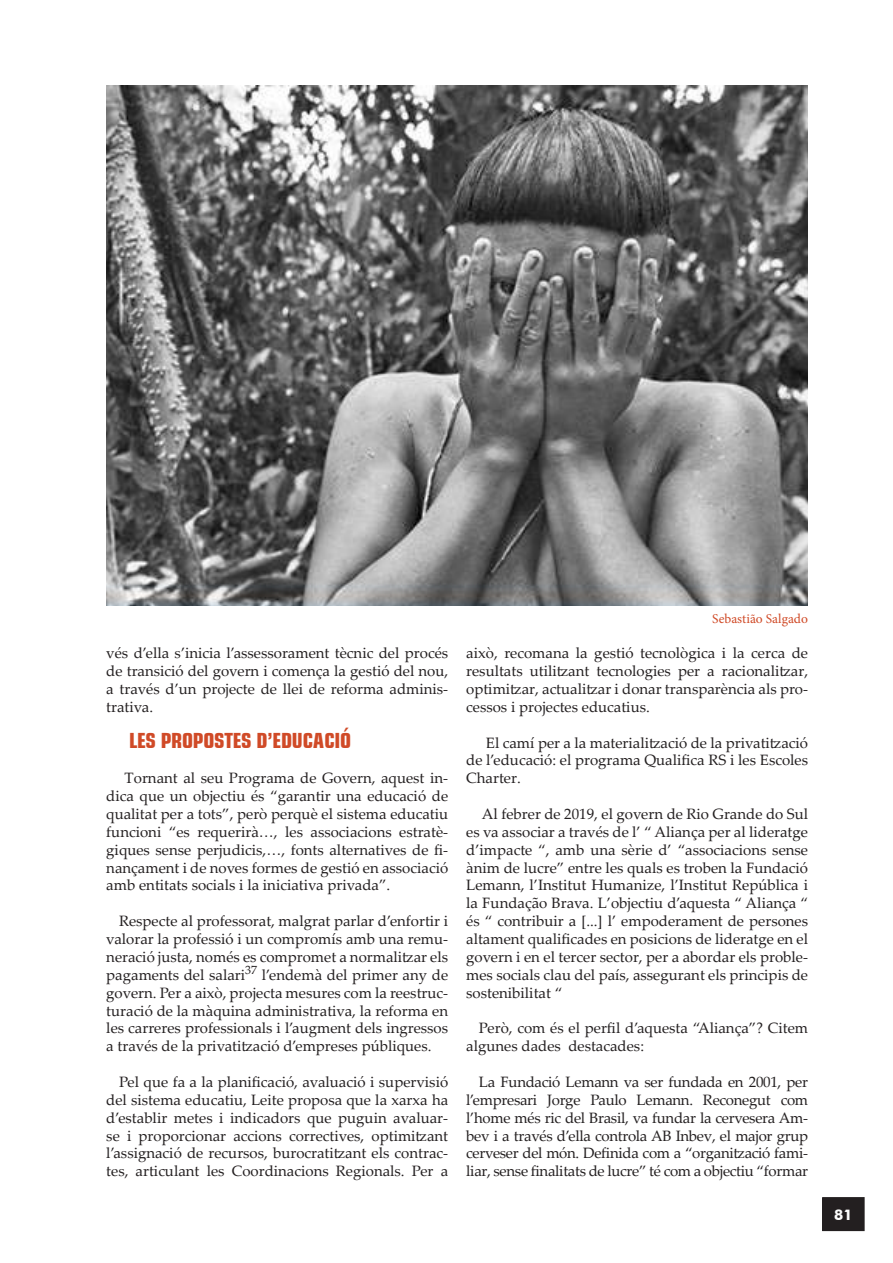
<style>
.page{position:relative;width:893px;height:1263px;background:#fff}
.page>*{position:absolute;margin:0;border:0;box-sizing:border-box;transform-origin:0 0}
.t1{font:700 condensed 21px "Square 721 BT";letter-spacing:-.01em;color:#d04a27}
.t2{font:15px/17.9px "Palatino Linotype";color:#231f20;text-align:justify}
.t3{font:700 14.7px "Futura BT";color:#fdfdfd}
.t4{font:13.5px "Minion Pro";color:#d04a27}
</style>
<div class="page">
<div style="left:823px;top:1198px;width:41px;height:32px;background:#231f20"></div>
<div style="left:822px;top:1197px;width:43px;height:34px;border:2px solid #231f20"></div>
<img style="left:106px;top:85px;width:702px;height:521px">
<p class="t2" style="left:106px;top:644px;width:343px">vés d’ella s’inicia l’assessorament tècnic del procés de transició del govern i comença la gestió del nou, a través d’un projecte de llei de reforma adminis&shy;trativa.</p>
<h1 class="t1" style="left:129px;top:727px;width:224px">LES PROPOSTES D’EDUCACIÓ</h1>
<p class="t2" style="left:106px;top:769px;width:343px;text-indent:18px">Tornant al seu Programa de Govern, aquest in&shy;dica que un objectiu és “garantir una educació de qualitat per a tots”, però perquè el sistema educatiu funcioni “es requerirà…, les associacions estratè&shy;giques sense perjudicis,…, fonts alternatives de fi&shy;nançament i de noves formes de gestió en associació amb entitats socials i la iniciativa privada”.</p>
<p class="t2" style="left:106px;top:911px;width:343px;text-indent:13px">Respecte al professorat, malgrat parlar d’enfortir i valorar la professió i un compromís amb una remu&shy;neració justa, només es compromet a normalitzar els pagaments del salari<sup>37</sup> l’endemà del primer any de govern. Per a això, projecta mesures com la reestruc&shy;turació de la màquina administrativa, la reforma en les carreres professionals i l’augment dels ingressos a través de la privatització d’empreses públiques.</p>
<p class="t2" style="left:106px;top:1072px;width:343px;text-indent:13px">Pel que fa a la planificació, avaluació i supervisió del sistema educatiu, Leite proposa que la xarxa ha d’establir metes i indicadors que puguin avaluar&shy;se i proporcionar accions correctives, optimitzant l’assignació de recursos, burocratitzant els contrac&shy;tes, articulant les Coordinacions Regionals. Per a</p>
<p class="t4" style="left:712px;top:609px;width:97px">Sebastião Salgado</p>
<p class="t2" style="left:466px;top:644px;width:343px">això, recomana la gestió tecnològica i la cerca de resultats utilitzant tecnologies per a racionalitzar, optimitzar, actualitzar i donar transparència als pro&shy;cessos i projectes educatius.</p>
<p class="t2" style="left:466px;top:733px;width:343px;text-indent:20px">El camí per a la materialització de la privatització de l’educació: el programa Qualifica RS i les Escoles Charter.</p>
<p class="t2" style="left:466px;top:804px;width:343px;text-indent:16px">Al febrer de 2019, el govern de Rio Grande do Sul es va associar a través de l’ “ Aliança per al lideratge d’impacte “, amb una sèrie d’ “associacions sense ànim de lucre” entre les quals es troben la Fundació Lemann, l’Institut Humanize, l’Institut República i la Fundação Brava. L’objectiu d’aquesta “ Aliança “ és “ contribuir a [...] l’ empoderament de persones altament qualificades en posicions de lideratge en el govern i en el tercer sector, per a abordar els proble&shy;mes socials clau del país, assegurant els principis de sostenibilitat “</p>
<p class="t2" style="left:466px;top:1019px;width:343px;text-indent:13px">Però, com és el perfil d’aquesta “Aliança”? Citem algunes dades destacades:</p>
<p class="t2" style="left:466px;top:1072px;width:343px;text-indent:13px">La Fundació Lemann va ser fundada en 2001, per l’empresari Jorge Paulo Lemann. Reconegut com l’home més ric del Brasil, va fundar la cervesera Am&shy;bev i a través d’ella controla AB Inbev, el major grup cerveser del món. Definida com a “organització fami&shy;liar, sense finalitats de lucre” té com a objectiu “formar</p>
<p class="t3" style="left:834px;top:1205px;width:20px">81</p>
</div>
